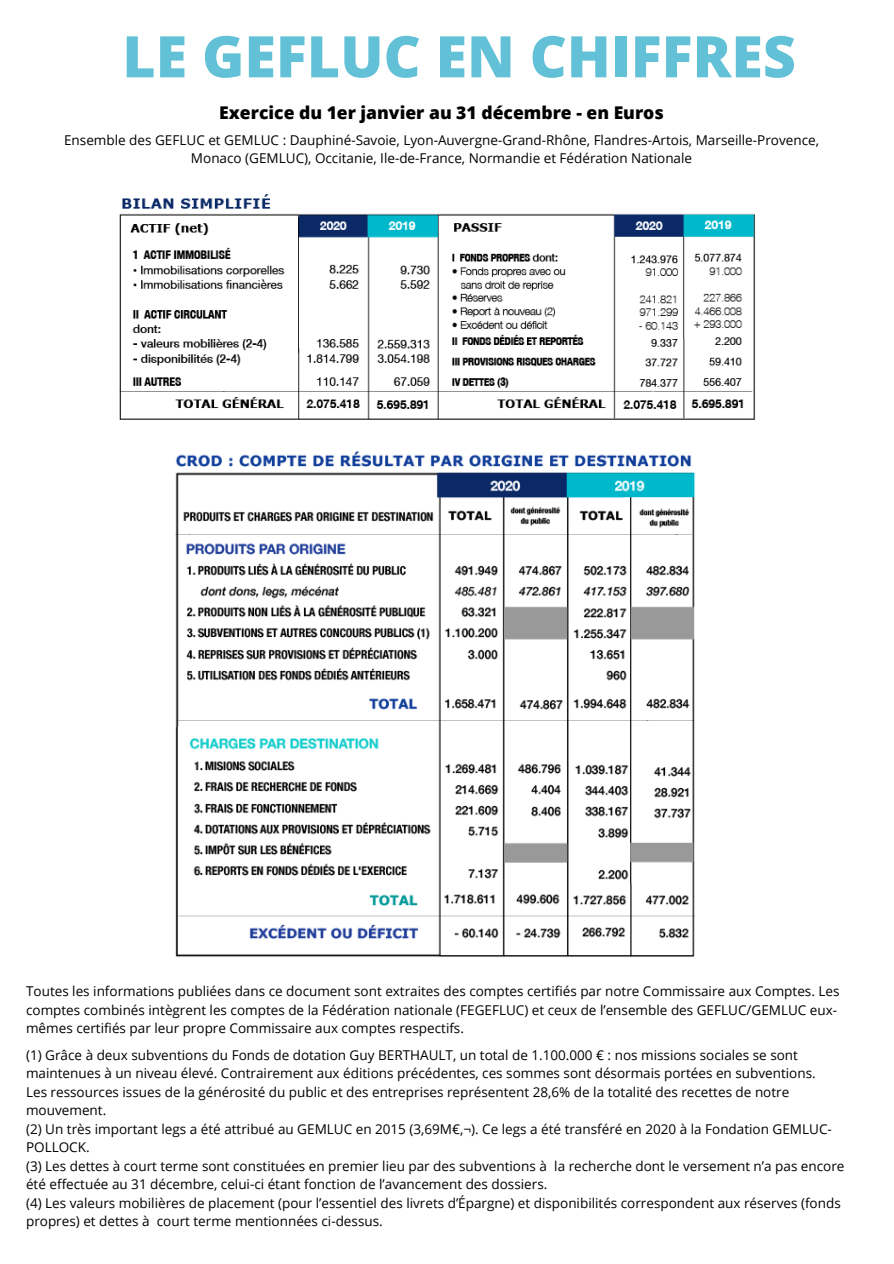
<style>
.page{position:relative;width:894px;height:1264px;background:#fff}
.page>*{position:absolute;margin:0;border:0;box-sizing:border-box;transform-origin:0 0}
.t1{font:800 57.3px "Open Sans";color:#62c1d6}
.t2{font:800 17.55px "Open Sans";color:#000}
.t3{font:13.5px/18.5px "Open Sans";color:#000}
</style>
<div class="page">
<img style="left:119px;top:194px;width:636px;height:226px">
<img style="left:175px;top:451px;width:520px;height:506px">
<p class="t1" style="left:122px;top:16px;width:675px">LE GEFLUC EN CHIFFRES</p>
<p class="t2" style="left:219px;top:101px;width:446px">Exercice du 1er janvier au 31 décembre - en Euros</p>
<p class="t3" style="left:64px;top:130px;width:756px;text-align:center">Ensemble des GEFLUC et GEMLUC : Dauphiné-Savoie, Lyon-Auvergne-Grand-Rhône, Flandres-Artois, Marseille-Provence,<br>Monaco (GEMLUC), Occitanie, Ile-de-France, Normandie et Fédération Nationale</p>
<p class="t3" style="left:26px;top:981px;width:814px">Toutes les informations publiées dans ce document sont extraites des comptes certifiés par notre Commissaire aux Comptes. Les comptes combinés intègrent les comptes de la Fédération nationale (FEGEFLUC) et ceux de l’ensemble des GEFLUC/GEMLUC eux&shy;mêmes certifiés par leur propre Commissaire aux comptes respectifs.</p>
<p class="t3" style="left:26px;top:1045px;width:791px">(1) Grâce à deux subventions du Fonds de dotation Guy BERTHAULT, un total de 1.100.000 € : nos missions sociales se sont maintenues à un niveau élevé. Contrairement aux éditions précédentes, ces sommes sont désormais portées en subventions.</p>
<p class="t3" style="left:26px;top:1082px;width:764px">Les ressources issues de la générosité du public et des entreprises représentent 28,6% de la totalité des recettes de notre mouvement.</p>
<p class="t3" style="left:26px;top:1119px;width:807px">(2) Un très important legs a été attribué au GEMLUC en 2015 (3,69M€‚¬). Ce legs a été transféré en 2020 à la Fondation GEMLUC-<br>POLLOCK.</p>
<p class="t3" style="left:26px;top:1156px;width:819px">(3) Les dettes à court terme sont constituées en premier lieu par des subventions à la recherche dont le versement n’a pas encore été effectuée au 31 décembre, celui-ci étant fonction de l’avancement des dossiers.</p>
<p class="t3" style="left:26px;top:1193px;width:816px">(4) Les valeurs mobilières de placement (pour l’essentiel des livrets d’Épargne) et disponibilités correspondent aux réserves (fonds propres) et dettes à court terme mentionnées ci-dessus.</p>
</div>
